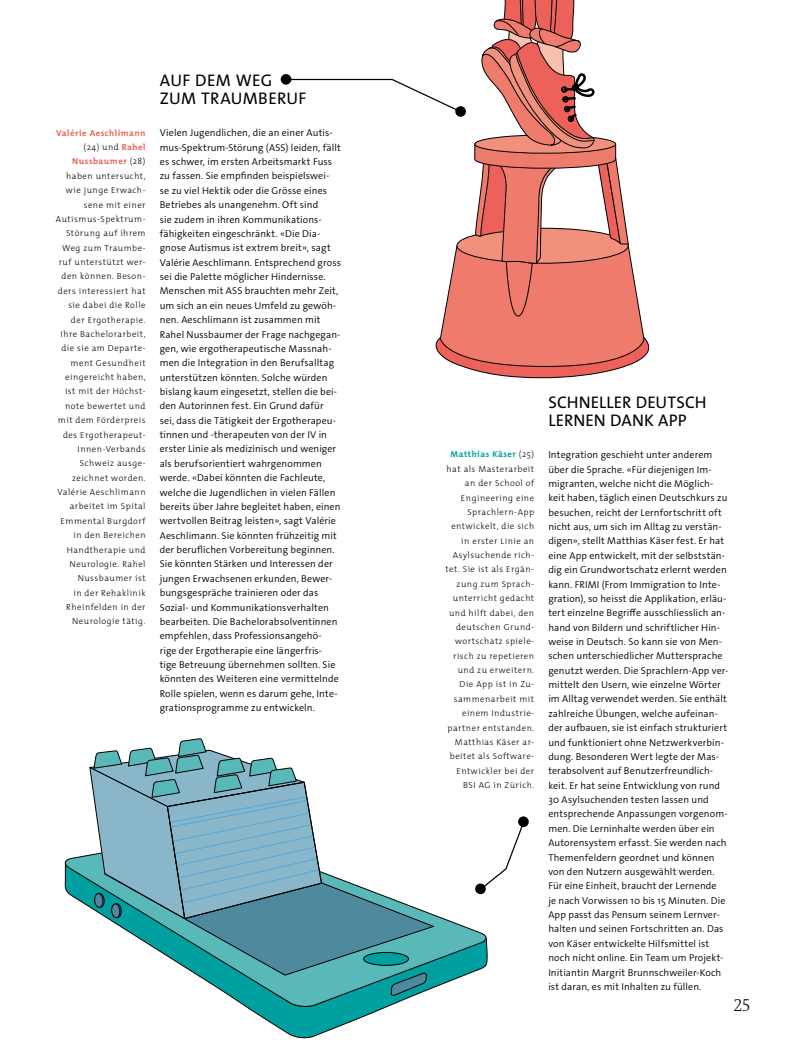
<style>
.page{position:relative;width:798px;height:1063px;background:#fff}
.page>*{position:absolute;margin:0;border:0;box-sizing:border-box;transform-origin:0 0}
.t1{font:300 17.5px "The Antiqua B W3";color:#000}
.t2{font:16.88px/18.1px "The Sans Os F";letter-spacing:.01em;color:#000}
.t3{font:300 10px/14.4px "The Sans Os F";letter-spacing:.01em;color:#000}
.t4{font:300 8.75px/14.4px "The Mix Os F";letter-spacing:.06em;color:#000;text-align:right}
.s1{font-weight:700;color:#ec615a}
.s2{font-weight:700;color:#00a0a0}
</style>
<div class="page">
<svg style="left:489px;top:816px;width:40px;height:68px"></svg>
<svg style="left:247px;top:1008px;width:138px;height:31px"></svg>
<svg style="left:64px;top:854px;width:425px;height:154px"></svg>
<svg style="left:102px;top:854px;width:333px;height:122px"></svg>
<div style="left:363px;top:952px;width:45px;height:13px;background:#00a0a0;border-radius:50%"></div>
<div style="left:363px;top:952px;width:45px;height:14px;border:1px solid #000;border-radius:50%"></div>
<svg style="left:391px;top:972px;width:35px;height:24px"></svg>
<svg style="left:89px;top:738px;width:233px;height:181px;background:#87b4c3"></svg>
<svg style="left:280px;top:74px;width:11px;height:11px"></svg>
<svg style="left:284px;top:0;width:366px;height:378px"></svg>
<p class="t4" style="left:56px;top:126px;width:91px"><span class="s1">Valérie Aeschlimann </span>(24) und <span class="s1">Rahel<br>Nussbaumer</span> (28) haben untersucht, wie junge Erwach&shy;sene mit einer<br>Autismus-Spektrum-<br>Störung auf ihrem<br>Weg zum Traumbe&shy;ruf unterstützt wer&shy;den können. Beson&shy;ders interessiert hat sie dabei die Rolle der Ergotherapie.<br>Ihre Bachelorarbeit, die sie am Departe&shy;ment Gesundheit eingereicht haben, ist mit der Höchst&shy;note bewertet und mit dem Förderpreis des Ergotherapeut-<br>Innen-Verbands<br>Schweiz ausge&shy;zeichnet worden.<br>Valérie Aeschlimann arbeitet im Spital<br>Emmental Burgdorf in den Bereichen<br>Handtherapie und<br>Neurologie. Rahel<br>Nussbaumer ist<br>in der Rehaklinik<br>Rheinfelden in der<br>Neurologie tätig.</p>
<h2 class="t2" style="left:160px;top:71px;width:148px">AUF DEM WEG<br>ZUM TRAUMBERUF</h2>
<p class="t3" style="left:160px;top:126px;width:183px">Vielen Jugendlichen, die an einer Autis&shy;mus-Spektrum-Störung (ASS) leiden, fällt es schwer, im ersten Arbeitsmarkt Fuss zu fassen. Sie empfinden beispielswei&shy;se zu viel Hektik oder die Grösse eines Betriebes als unangenehm. Oft sind<br>sie zudem in ihren Kommunikations&shy;fähigkeiten eingeschränkt. «Die Dia&shy;gnose Autismus ist extrem breit», sagt Valérie Aeschlimann. Entsprechend gross sei die Palette möglicher Hindernisse.<br>Menschen mit ASS brauchten mehr Zeit, um sich an ein neues Umfeld zu gewöh&shy;nen. Aeschlimann ist zusammen mit Rahel Nussbaumer der Frage nachgegan&shy;gen, wie ergotherapeutische Massnah&shy;men die Integration in den Berufsalltag unterstützen könnten. Solche würden bislang kaum eingesetzt, stellen die bei&shy;den Autorinnen fest. Ein Grund dafür<br>sei, dass die Tätigkeit der Ergotherapeu&shy;tinnen und -therapeuten von der IV in erster Linie als medizinisch und weniger als berufsorientiert wahrgenommen werde. «Dabei könnten die Fachleute, welche die Jugendlichen in vielen Fällen bereits über Jahre begleitet haben, einen wertvollen Beitrag leisten», sagt Valérie Aeschlimann. Sie könnten frühzeitig mit der beruflichen Vorbereitung beginnen.<br>Sie könnten Stärken und Interessen der jungen Erwachsenen erkunden, Bewer&shy;bungsgespräche trainieren oder das Sozial- und Kommunikationsverhalten bearbeiten. Die Bachelorabsolventinnen empfehlen, dass Professionsangehö&shy;rige der Ergotherapie eine längerfris-<br>tige Betreuung übernehmen sollten. Sie könnten des Weiteren eine vermittelnde Rolle spielen, wenn es darum gehe, Inte&shy;grationsprogramme zu entwickeln.</p>
<p class="t4" style="left:445px;top:447px;width:90px"><span class="s2">Matthias Käser</span> (25) hat als Masterarbeit an der School of<br>Engineering eine<br>Sprachlern-App entwickelt, die sich in erster Linie an<br>Asylsuchende rich&shy;tet. Sie ist als Ergän&shy;zung zum Sprach&shy;unterricht gedacht und hilft dabei, den deutschen Grund&shy;wortschatz spiele&shy;risch zu repetieren und zu erweitern.<br>Die App ist in Zu&shy;sammenarbeit mit einem Industrie&shy;partner entstanden.<br>Matthias Käser ar&shy;beitet als Software-<br>Entwickler bei der<br>BSI AG in Zürich.</p>
<h2 class="t2" style="left:548px;top:393px;width:159px">SCHNELLER DEUTSCH<br>LERNEN DANK APP</h2>
<p class="t3" style="left:548px;top:448px;width:181px">Integration geschieht unter anderem über die Sprache. «Für diejenigen Im&shy;migranten, welche nicht die Möglich&shy;keit haben, täglich einen Deutschkurs zu besuchen, reicht der Lernfortschritt oft nicht aus, um sich im Alltag zu verstän&shy;digen», stellt Matthias Käser fest. Er hat eine App entwickelt, mit der selbststän&shy;dig ein Grundwortschatz erlernt werden kann. FRIMI (From Immigration to Inte&shy;gration), so heisst die Applikation, erläu&shy;tert einzelne Begriffe ausschliesslich an&shy;hand von Bildern und schriftlicher Hin&shy;weise in Deutsch. So kann sie von Men&shy;schen unterschiedlicher Muttersprache genutzt werden. Die Sprachlern-App ver&shy;mittelt den Usern, wie einzelne Wörter im Alltag verwendet werden. Sie enthält zahlreiche Übungen, welche aufeinan&shy;der aufbauen, sie ist einfach strukturiert und funktioniert ohne Netzwerkverbin&shy;dung. Besonderen Wert legte der Mas&shy;terabsolvent auf Benutzerfreundlich&shy;keit. Er hat seine Entwicklung von rund 30 Asylsuchenden testen lassen und entsprechende Anpassungen vorgenom&shy;men. Die Lerninhalte werden über ein Autorensystem erfasst. Sie werden nach Themenfeldern geordnet und können von den Nutzern ausgewählt werden.<br>Für eine Einheit, braucht der Lernende<br>je nach Vorwissen 10 bis 15 Minuten. Die App passt das Pensum seinem Lernver&shy;halten und seinen Fortschritten an. Das von Käser entwickelte Hilfsmittel ist noch nicht online. Ein Team um Projekt-Initiantin Margrit Brunnschweiler-Koch ist daran, es mit Inhalten zu füllen.</p>
<h1 class="t1" style="left:733px;top:994px;width:18px">25</h1>
</div>
